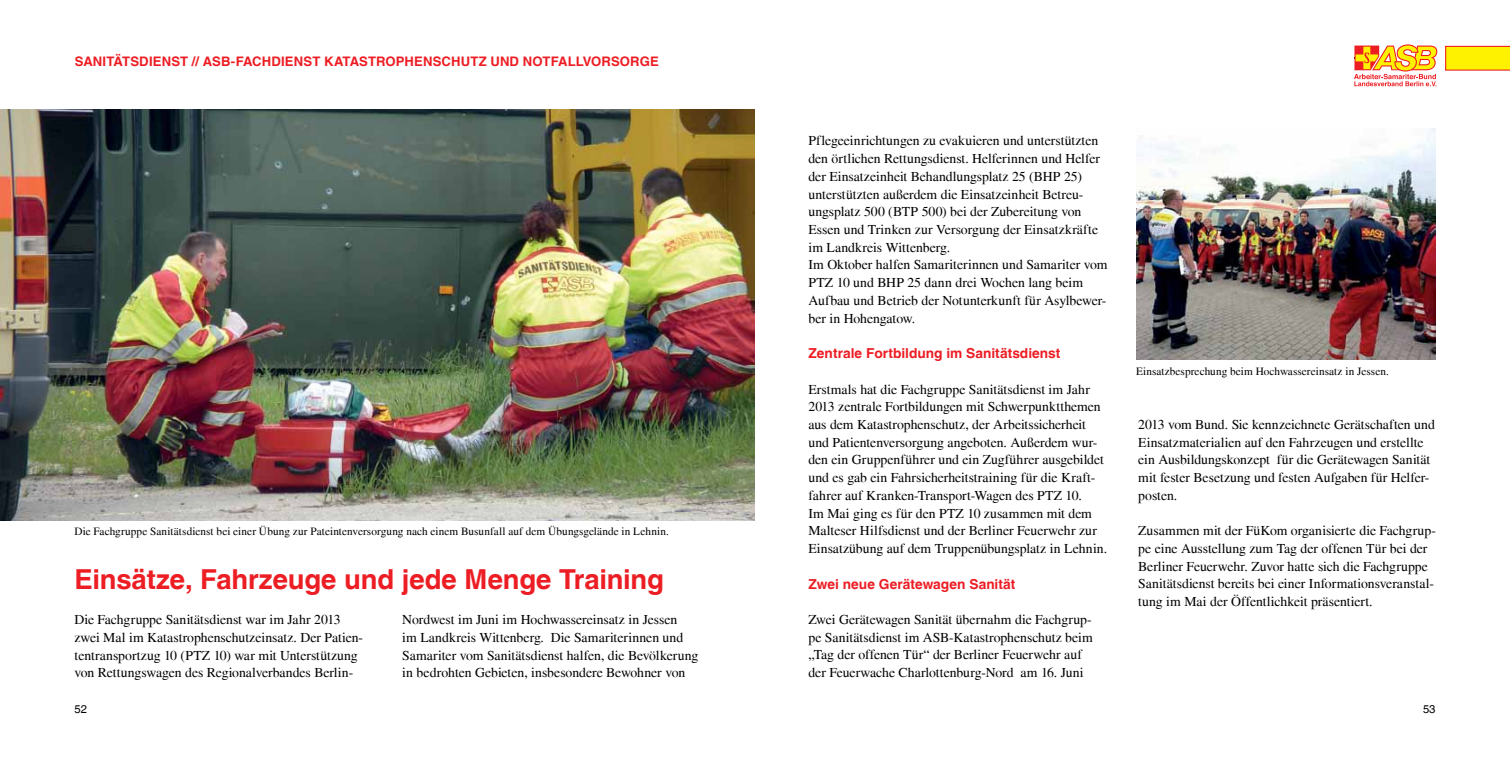
<style>
.page{position:relative;width:1510px;height:766px;background:#fff}
.page>*{position:absolute;margin:0;border:0;box-sizing:border-box;transform-origin:0 0}
.t1{font:700 27.5px "Helvetica LT";letter-spacing:-.01em;color:#ed1d24}
.t2{font:13.75px/17.8px "Times LT";letter-spacing:-.005em;color:#000}
.t3{font:700 13.75px "Helvetica LT";color:#ed1d24}
.t4{font:700 13.12px "Helvetica LT";letter-spacing:.005em;color:#ed1d24}
.t5{font:11.25px "Times LT";letter-spacing:.005em;color:#000}
.t6{font:11.25px "Helvetica LT";color:#000}
</style>
<div class="page">
<img style="left:1136px;top:128px;width:299px;height:231px">
<img style="left:0;top:110px;width:755px;height:410px">
<svg style="left:1445px;top:46px;width:64px;height:25px;background:#fddd06"></svg>
<svg style="left:1354px;top:44px;width:83px;height:42px"></svg>
<p class="t4" style="left:75px;top:53px;width:18px">Sanit</p>
<p class="t4" style="left:114px;top:53px;width:18px">ätsdienst</p>
<p class="t4" style="left:192px;top:53px;width:80px">// ASB-Fachdienst</p>
<p class="t4" style="left:324px;top:53px;width:20px">Katastrophens</p>
<p class="t4" style="left:441px;top:53px;width:20px">chutz</p>
<p class="t4" style="left:490px;top:53px;width:11px">und</p>
<p class="t4" style="left:523px;top:53px;width:20px">Notfallvorsorge</p>
<p class="t2" style="left:808px;top:132px;width:301px">Pflegeeinrichtungen zu evakuieren und unterstützten den örtlichen Rettungsdienst. Helferinnen und Helfer der Einsatzeinheit Behandlungsplatz 25 (BHP 25) unterstützten außerdem die Einsatzeinheit Betreu&shy;ungsplatz 500 (BTP 500) bei der Zubereitung von Essen und Trinken zur Versorgung der Einsatzkräfte im Landkreis Wittenberg.<br>Im Oktober halfen Samariterinnen und Samariter vom PTZ 10 und BHP 25 dann drei Wochen lang beim Aufbau und Betrieb der Notunterkunft für Asylbewer&shy;ber in Hohengatow.</p>
<p class="t3" style="left:808px;top:345px;width:254px">Zentrale Fortbildung im Sanitätsdienst</p>
<p class="t2" style="left:808px;top:380px;width:300px">Erstmals hat die Fachgruppe Sanitätsdienst im Jahr 2013 zentrale Fortbildungen mit Schwerpunktthemen aus dem Katastrophenschutz, der Arbeitssicherheit und Patientenversorgung angeboten. Außerdem wur&shy;den ein Gruppenführer und ein Zugführer ausgebildet und es gab ein Fahrsicherheitstraining für die Kraft&shy;fahrer auf Kranken-Transport-Wagen des PTZ 10.<br>Im Mai ging es für den PTZ 10 zusammen mit dem Malteser Hilfsdienst und der Berliner Feuerwehr zur Einsatzübung auf dem Truppenübungsplatz in Lehnin.</p>
<p class="t3" style="left:808px;top:575px;width:208px">Zwei neue Gerätewagen Sanität</p>
<p class="t2" style="left:808px;top:610px;width:286px">Zwei Gerätewagen Sanität übernahm die Fachgrup&shy;pe Sanitätsdienst im ASB-Katastrophenschutz beim „Tag der offenen Tür“ der Berliner Feuerwehr auf der Feuerwache Charlottenburg-Nord am 16. Juni</p>
<p class="t5" style="left:1136px;top:365px;width:254px">Einsatzbesprechung beim Hochwassereinsatz in Jessen.</p>
<p class="t2" style="left:1138px;top:415px;width:298px">2013 vom Bund. Sie kennzeichnete Gerätschaften und Einsatzmaterialien auf den Fahrzeugen und erstellte ein Ausbildungskonzept für die Gerätewagen Sanität mit fester Besetzung und festen Aufgaben für Helfer&shy;posten.</p>
<p class="t2" style="left:1138px;top:521px;width:299px">Zusammen mit der FüKom organisierte die Fachgrup&shy;pe eine Ausstellung zum Tag der offenen Tür bei der Berliner Feuerwehr. Zuvor hatte sich die Fachgruppe Sanitätsdienst bereits bei einer Informationsveranstal&shy;tung im Mai der Öffentlichkeit präsentiert.</p>
<p class="t5" style="left:74px;top:525px;width:596px">Die Fachgruppe Sanitätsdienst bei einer Übung zur Pateintenversorgung nach einem Busunfall auf dem Übungsgelände in Lehnin.</p>
<h1 class="t1" style="left:74px;top:562px;width:591px">Einsätze, Fahrzeuge und jede Menge Training</h1>
<p class="t2" style="left:74px;top:610px;width:290px">Die Fachgruppe Sanitätsdienst war im Jahr 2013 zwei Mal im Katastrophenschutzeinsatz. Der Patien&shy;tentransportzug 10 (PTZ 10) war mit Unterstützung von Rettungswagen des Regionalverbandes Berlin-</p>
<p class="t2" style="left:402px;top:610px;width:297px">Nordwest im Juni im Hochwassereinsatz in Jessen<br>im Landkreis Wittenberg. Die Samariterinnen und Samariter vom Sanitätsdienst halfen, die Bevölkerung in bedrohten Gebieten, insbesondere Bewohner von</p>
<p class="t6" style="left:74px;top:702px;width:14px">52</p>
<p class="t6" style="left:1423px;top:702px;width:14px">53</p>
</div>
